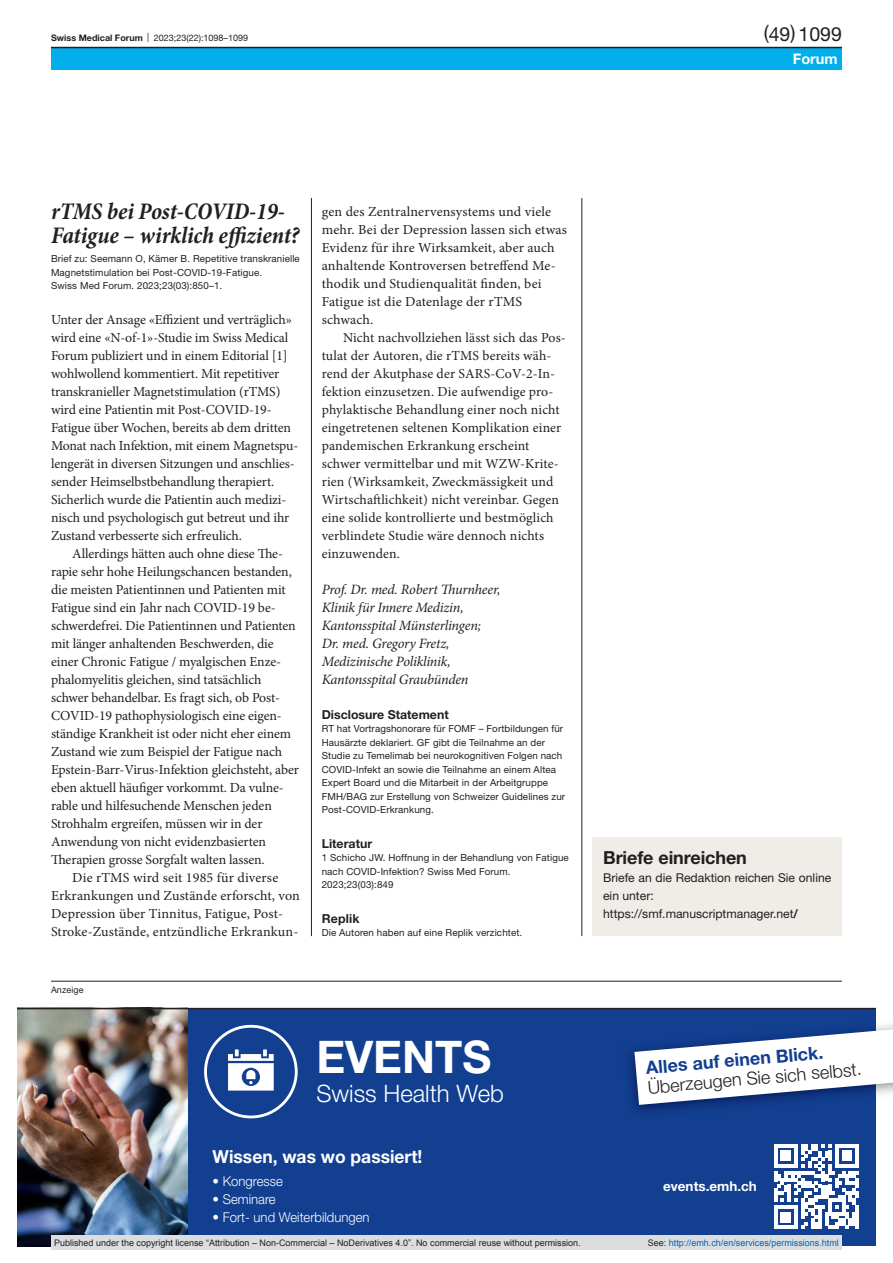
<style>
.page{position:relative;width:893px;height:1263px;background:#fff}
.page>*{position:absolute;margin:0;border:0;box-sizing:border-box;transform-origin:0 0}
.t1{font:700 45px "Helvetica Neue LT Pro";color:#fff}
.article-title{font:italic 700 condensed 24px/24px "Minion Pro";letter-spacing:-.005em;color:#231f20}
.t2{font:300 24px "Helvetica Neue LT Pro";color:#fff}
.second-pagina{font:19.5px "Helvetica Neue LT Pro";color:#231f20}
.t3{font:300 18px "Helvetica Neue LT Pro";color:#231f20}
.t4{font:700 18px "Helvetica Neue LT Pro";color:#fff}
.t5{font:700 18px "Helvetica Neue LT Pro";color:#123f90}
.box-head1{font:700 18px "Helvetica Neue LT Pro";letter-spacing:-.005em;color:#231f20}
.t6{font:700 14.55px "Helvetica Neue LT Pro";color:#fff}
.paragraph-left{font:italic 14.25px/18px "Minion Pro";letter-spacing:-.02em;color:#231f20}
.paragraph-left-inden{font:13.8px/18px "Minion Pro";color:#231f20}
.paragraph-left-2{font:13.8px/18px "Minion Pro";letter-spacing:-.01em;color:#231f20}
.t7{font:300 13.5px "Helvetica Neue LT Pro";color:#fff}
.t8{font:700 13.5px "Helvetica Neue LT Pro";color:#fff}
.financial-disclosure{font:700 12.3px "Helvetica Neue LT Pro";color:#231f20}
.reference-head{font:700 12.3px "Helvetica Neue LT Pro";color:#231f20}
.paragraph-small{font:700 12.3px "Helvetica Neue LT Pro";letter-spacing:.01em;color:#231f20}
.box-paragraph{font:12.15px/18px "Helvetica Neue LT Pro";color:#231f20}
.financial-disclosure-2{font:9.75px/13.5px "Helvetica Neue LT Pro";letter-spacing:.01em;color:#231f20}
.comments{font:9.75px/13.5px "Helvetica Neue LT Pro";letter-spacing:.01em;color:#231f20}
.references{font:9.75px/13.5px "Helvetica Neue LT Pro";letter-spacing:.01em;color:#231f20}
.paragraph-small-2{font:9.75px "Helvetica Neue LT Pro";letter-spacing:.01em;color:#231f20}
.t9{font:9px "Arial";color:#231f20}
.t10{font:9px "Helvetica Neue LT Pro";color:#231f20}
.t11{font:9px "Arial";color:#0066b3}
.s1{font-weight:700}
.s2{color:#231f20}
</style>
<div class="page">
<hr style="left:311px;top:198px;width:1px;height:738px;background:#231f20">
<hr style="left:582px;top:198px;width:1px;height:738px;background:#231f20">
<hr style="left:51px;top:981px;width:791px;height:1px;background:#231f20">
<div style="left:17px;top:1009px;width:859px;height:237px;background:#123f90"></div>
<img style="left:17px;top:1009px;width:170px;height:237px">
<hr style="left:17px;top:1008px;width:859px;height:1px;background:#231f20">
<svg style="left:774px;top:1144px;width:85px;height:85px"></svg>
<svg style="left:634px;top:1029px;width:259px;height:76px"></svg>
<svg style="left:204px;top:1025px;width:94px;height:93px"></svg>
<div style="left:51px;top:47px;width:791px;height:23px;background:#00aeeb"></div>
<hr style="left:51px;top:47px;width:791px;height:1px;background:#231f20">
<div style="left:592px;top:838px;width:250px;height:98px;background:#f0ece7"></div>
<div style="left:51px;top:1235px;width:791px;height:15px;background:#dcdddf"></div>
<p class="t10" style="left:51px;top:32px;width:199px"><span class="s1">Swiss Medical Forum</span> | 2023;23(22):1098–1099</p>
<p class="second-pagina" style="left:764px;top:22px;width:80px">(49) 1099</p>
<p class="t6" style="left:793px;top:49px;width:46px">Forum</p>
<p class="article-title" style="left:51px;top:200px;width:250px">rTMS bei Post-COVID-19-<br>Fatigue – wirklich effizient?</p>
<p class="comments" style="left:51px;top:252px;width:250px">Brief zu: Seemann O, Kämer B. Repetitive transkranielle<br>Magnetstimulation bei Post-COVID-19-Fatigue.<br>Swiss Med Forum. 2023;23(03):850–1.</p>
<p class="paragraph-left-2" style="left:51px;top:311px;width:249px">Unter der Ansage «Effizient und verträglich» wird eine «N-of-1»-Studie im Swiss Medical Forum publiziert und in einem Editorial [1] wohlwollend kommentiert. Mit repetitiver transkranieller Magnetstimulation (rTMS) wird eine Patientin mit Post-COVID-19- Fatigue über Wochen, bereits ab dem dritten Monat nach Infektion, mit einem Magnetspu&shy;lengerät in diversen Sitzungen und anschlies&shy;sender Heimselbstbehandlung therapiert.<br>Sicherlich wurde die Patientin auch medizi&shy;nisch und psychologisch gut betreut und ihr Zustand verbesserte sich erfreulich.</p>
<p class="paragraph-left-inden" style="left:51px;top:545px;width:249px;text-indent:21px">Allerdings hätten auch ohne diese The&shy;rapie sehr hohe Heilungschancen bestanden, die meisten Patientinnen und Patienten mit Fatigue sind ein Jahr nach COVID-19 be&shy;schwerdefrei. Die Patientinnen und Patienten mit länger anhaltenden Beschwerden, die einer Chronic Fatigue / myalgischen Enze&shy;phalomyelitis gleichen, sind tatsächlich schwer behandelbar. Es fragt sich, ob Post-COVID-19 pathophysiologisch eine eigen&shy;ständige Krankheit ist oder nicht eher einem Zustand wie zum Beispiel der Fatigue nach Epstein-Barr-Virus-Infektion gleichsteht, aber eben aktuell häufiger vorkommt. Da vulne&shy;rable und hilfesuchende Menschen jeden Strohhalm ergreifen, müssen wir in der Anwendung von nicht evidenzbasierten Therapien grosse Sorgfalt walten lassen.</p>
<p class="paragraph-left-inden" style="left:51px;top:869px;width:250px;text-indent:21px">Die rTMS wird seit 1985 für diverse Erkrankungen und Zustände erforscht, von Depression über Tinnitus, Fatigue, Post-Stroke-Zustände, entzündliche Erkrankun-</p>
<p class="paragraph-left-inden" style="left:322px;top:203px;width:247px">gen des Zentralnervensystems und viele mehr. Bei der Depression lassen sich etwas Evidenz für ihre Wirksamkeit, aber auch anhaltende Kontroversen betreffend Me&shy;thodik und Studienqualität finden, bei Fatigue ist die Datenlage der rTMS schwach.</p>
<p class="paragraph-left-inden" style="left:322px;top:329px;width:246px;text-indent:21px">Nicht nachvollziehen lässt sich das Pos&shy;tulat der Autoren, die rTMS bereits wäh&shy;rend der Akutphase der SARS-CoV-2-In&shy;fektion einzusetzen. Die aufwendige pro&shy;phylaktische Behandlung einer noch nicht eingetretenen seltenen Komplikation einer pandemischen Erkrankung erscheint schwer vermittelbar und mit WZW-Krite&shy;rien (Wirksamkeit, Zweckmässigkeit und Wirtschaftlichkeit) nicht vereinbar. Gegen eine solide kontrollierte und bestmöglich verblindete Studie wäre dennoch nichts einzuwenden.</p>
<p class="paragraph-left" style="left:322px;top:580px;width:180px">Prof. Dr. med. Robert Thurnheer,</p>
<p class="paragraph-left" style="left:322px;top:598px;width:161px">Klinik für Innere Medizin,<br>Kantonsspital Münsterlingen;</p>
<p class="paragraph-left" style="left:322px;top:634px;width:129px">Dr. med. Gregory Fretz,</p>
<p class="paragraph-left" style="left:322px;top:652px;width:148px">Medizinische Poliklinik,<br>Kantonsspital Graubünden</p>
<p class="financial-disclosure" style="left:322px;top:706px;width:128px">Disclosure Statement</p>
<p class="financial-disclosure-2" style="left:322px;top:722px;width:245px">RT hat Vortragshonorare für FOMF – Fortbildungen für Hausärzte deklariert. GF gibt die Teilnahme an der Studie zu Temelimab bei neurokognitiven Folgen nach COVID-Infekt an sowie die Teilnahme an einem Altea Expert Board und die Mitarbeit in der Arbeitgruppe FMH/BAG zur Erstellung von Schweizer Guidelines zur Post-COVID-Erkrankung.</p>
<p class="reference-head" style="left:322px;top:835px;width:52px">Literatur</p>
<p class="references" style="left:322px;top:851px;width:249px">1 Schicho JW. Hoffnung in der Behandlung von Fatigue nach COVID-Infektion? Swiss Med Forum.<br>2023;23(03):849</p>
<p class="paragraph-small" style="left:322px;top:910px;width:39px">Replik</p>
<p class="paragraph-small-2" style="left:322px;top:927px;width:202px">Die Autoren haben auf eine Replik verzichtet.</p>
<p class="t10" style="left:51px;top:984px;width:34px">Anzeige</p>
<h1 class="t1" style="left:316px;top:1029px;width:176px">EVENTS</h1>
<h2 class="t2" style="left:316px;top:1079px;width:189px">Swiss Health Web</h2>
<h3 class="t4" style="left:213px;top:1146px;width:211px">Wissen, was wo passiert!</h3>
<p class="t7" style="left:213px;top:1173px;width:72px">• Kongresse</p>
<p class="t7" style="left:213px;top:1191px;width:65px">• Seminare</p>
<p class="t7" style="left:213px;top:1209px;width:158px">• Fort- und Weiterbildungen</p>
<p class="box-head1" style="left:603px;top:846px;width:145px">Briefe einreichen</p>
<p class="box-paragraph" style="left:603px;top:868px;width:230px">Briefe an die Redaktion reichen Sie online ein unter:</p>
<p class="box-paragraph" style="left:603px;top:904px;width:196px">https://smf.manuscriptmanager.net<span class="s1">/</span></p>
<h3 class="t5" style="left:645px;top:1056px;width:179px;rotate:-5deg">Alles auf einen Blick.</h3>
<h3 class="t3" style="left:647px;top:1076px;width:216px;rotate:-5deg">Überzeugen Sie sich selbst.</h3>
<p class="t8" style="left:663px;top:1178px;width:95px">events.emh.ch</p>
<p class="t9" style="left:54px;top:1237px;width:528px">Published under the copyright license “Attribution – Non-Commercial – NoDerivatives 4.0”. No commercial reuse without permission.</p>
<p class="t11" style="left:648px;top:1237px;width:193px"><span class="s2">See:</span> http://emh.ch/en/services/permissions.html</p>
</div>
